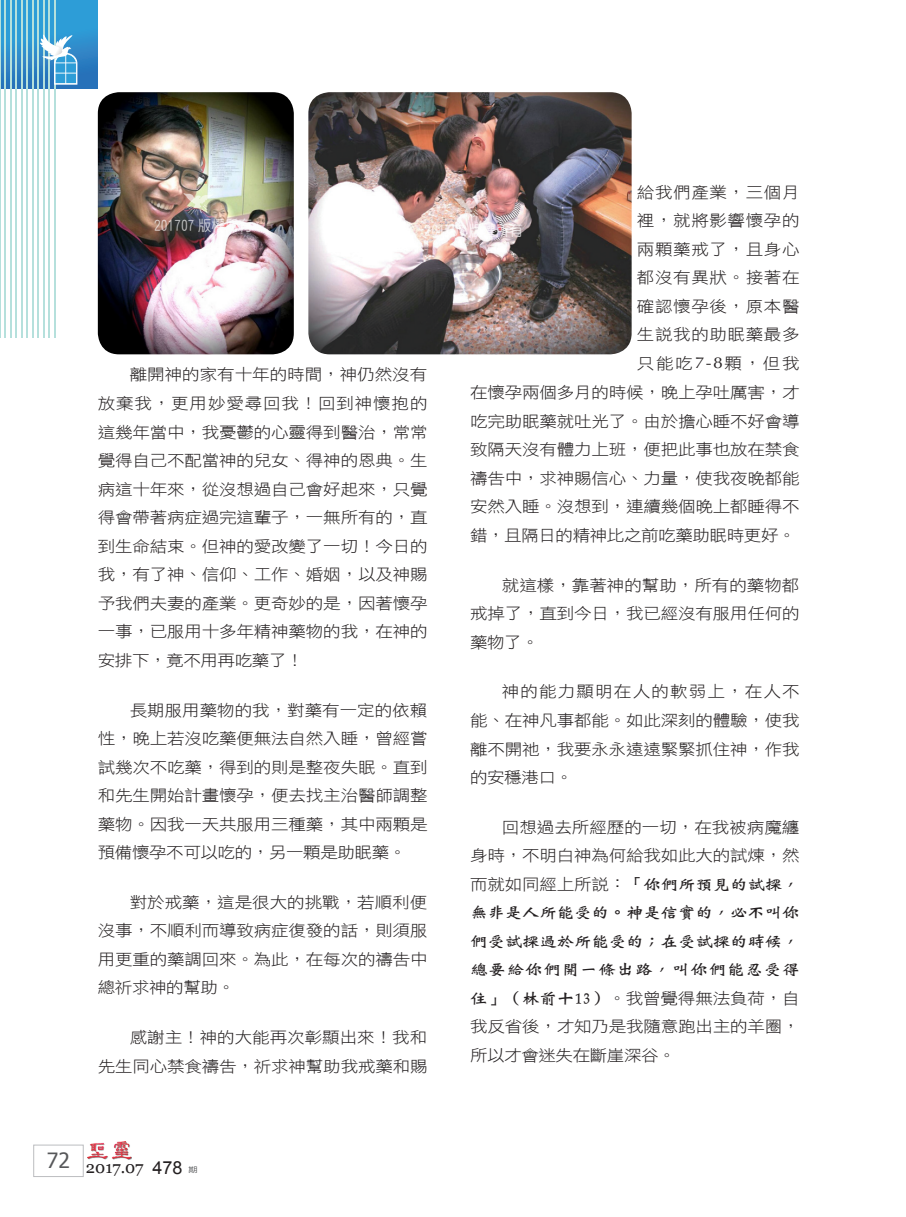
<style>
.page{position:relative;width:906px;height:1217px;background:#fff}
.page>*{position:absolute;margin:0;border:0;box-sizing:border-box;transform-origin:0 0}
.t1{font:16.5px "Georgia";color:#231f20}
.t2{font:15.75px/28.5px "DF Hei W3 WIN BF";letter-spacing:-.01em;color:#231f20;text-align:justify;scale:1.11 1}
.t3{font:15px "DF Yuan W5 WIN BF";color:#fff;scale:.9 1}
.t4{font:7.5px "DF Hei W5 WIN BF";color:#57585a;scale:1.25 1}
.s1{font-family:"Optima"}
.s2{font-family:"DF Wei Bei W7 WIN BF"}
.s3{font-family:"Arial";font-size:18px}
</style>
<div class="page">
<div style="left:33px;top:1144px;width:50px;height:32px;border:1px solid #bcbdc0"></div>
<img style="left:87px;top:1141px;width:44px;height:17px">
<svg style="left:1px;top:0;width:97px;height:89px;background:#3594ce"></svg>
<hr style="left:54px;top:0;width:1px;height:337px;background:#b5e0dc">
<hr style="left:48px;top:0;width:2px;height:337px;background:#b5e0dc">
<hr style="left:43px;top:0;width:1px;height:337px;background:#b5e0dc">
<hr style="left:37px;top:0;width:2px;height:337px;background:#b5e0dc">
<hr style="left:32px;top:0;width:1px;height:337px;background:#b5e0dc">
<hr style="left:26px;top:0;width:2px;height:337px;background:#b5e0dc">
<hr style="left:21px;top:0;width:1px;height:337px;background:#b5e0dc">
<hr style="left:15px;top:0;width:2px;height:337px;background:#b5e0dc">
<hr style="left:10px;top:0;width:1px;height:337px;background:#b5e0dc">
<hr style="left:4px;top:0;width:2px;height:337px;background:#b5e0dc">
<hr style="left:0;top:0;width:1px;height:337px;background:#b5e0dc">
<svg style="left:40px;top:34px;width:37px;height:51px"></svg>
<img style="left:98px;top:92px;width:196px;height:262px">
<img style="left:308px;top:92px;width:323px;height:262px">
<svg style="left:183px;top:193px;width:30px;height:22px"></svg>
<svg style="left:454px;top:198px;width:29px;height:22px"></svg>
<p class="t2" style="left:637px;top:177px;width:148px">給我們產業，三個月裡，就將影響懷孕的兩顆藥戒了，且身心都沒有異狀。接著在確認懷孕後，原本醫生說我的助眠藥最多只能吃<span class="s1">7-8</span>顆，但我</p>
<p class="t3" style="left:154px;top:218px;width:110px">201707 版權所有</p>
<p class="t3" style="left:425px;top:223px;width:110px">201707 版權所有</p>
<p class="t2" style="left:98px;top:360px;width:298px;text-indent:32px">離開神的家有十年的時間，神仍然沒有放棄我，更用妙愛尋回我！回到神懷抱的這幾年當中，我憂鬱的心靈得到醫治，常常覺得自己不配當神的兒女、得神的恩典。生病這十年來，從沒想過自己會好起來，只覺得會帶著病症過完這輩子，一無所有的，直到生命結束。但神的愛改變了一切！今日的我，有了神、信仰、工作、婚姻，以及神賜予我們夫妻的產業。更奇妙的是，因著懷孕一事，已服用十多年精神藥物的我，在神的安排下，竟不用再吃藥了！</p>
<p class="t2" style="left:98px;top:695px;width:298px;text-indent:32px">長期服用藥物的我，對藥有一定的依賴性，晚上若沒吃藥便無法自然入睡，曾經嘗試幾次不吃藥，得到的則是整夜失眠。直到和先生開始計畫懷孕，便去找主治醫師調整藥物。因我一天共服用三種藥，其中兩顆是預備懷孕不可以吃的，另一顆是助眠藥。</p>
<p class="t2" style="left:98px;top:887px;width:298px;text-indent:32px">對於戒藥，這是很大的挑戰，若順利便沒事，不順利而導致病症復發的話，則須服用更重的藥調回來。為此，在每次的禱告中總祈求神的幫助。</p>
<p class="t2" style="left:98px;top:1022px;width:298px;text-align:right">感謝主！神的大能再次彰顯出來！我和<br>先生同心禁食禱告，祈求神幫助我戒藥和賜</p>
<p class="t2" style="left:470px;top:378px;width:298px">在懷孕兩個多月的時候，晚上孕吐厲害，才吃完助眠藥就吐光了。由於擔心睡不好會導致隔天沒有體力上班，便把此事也放在禁食禱告中，求神賜信心、力量，使我夜晚都能安然入睡。沒想到，連續幾個晚上都睡得不錯，且隔日的精神比之前吃藥助眠時更好。</p>
<p class="t2" style="left:470px;top:570px;width:298px;text-indent:32px">就這樣，靠著神的幫助，所有的藥物都戒掉了，直到今日，我已經沒有服用任何的藥物了。</p>
<p class="t2" style="left:470px;top:677px;width:298px;text-indent:32px">神的能力顯明在人的軟弱上，在人不能、在神凡事都能。如此深刻的體驗，使我離不開祂，我要永永遠遠緊緊抓住神，作我的安穩港口。</p>
<p class="t2" style="left:470px;top:812px;width:298px;text-indent:32px">回想過去所經歷的一切，在我被病魔纏身時，不明白神為何給我如此大的試煉，然而就如同經上所說：<span class="s2">「你們所預見的試探，無非是人所能受的。神是信實的，必不叫你們受試探過於所能受的；在受試探的時候，總要給你們開一條出路，叫你們能忍受得住」（林前十13）</span>。我曾覺得無法負荷，自我反省後，才知乃是我隨意跑出主的羊圈，所以才會迷失在斷崖深谷。</p>
<p class="t1" style="left:47px;top:1156px;width:137px"><sup>72</sup> 2017.07 <span class="s3">478</span></p>
<p class="t4" style="left:188px;top:1165px;width:9px">期</p>
</div>
